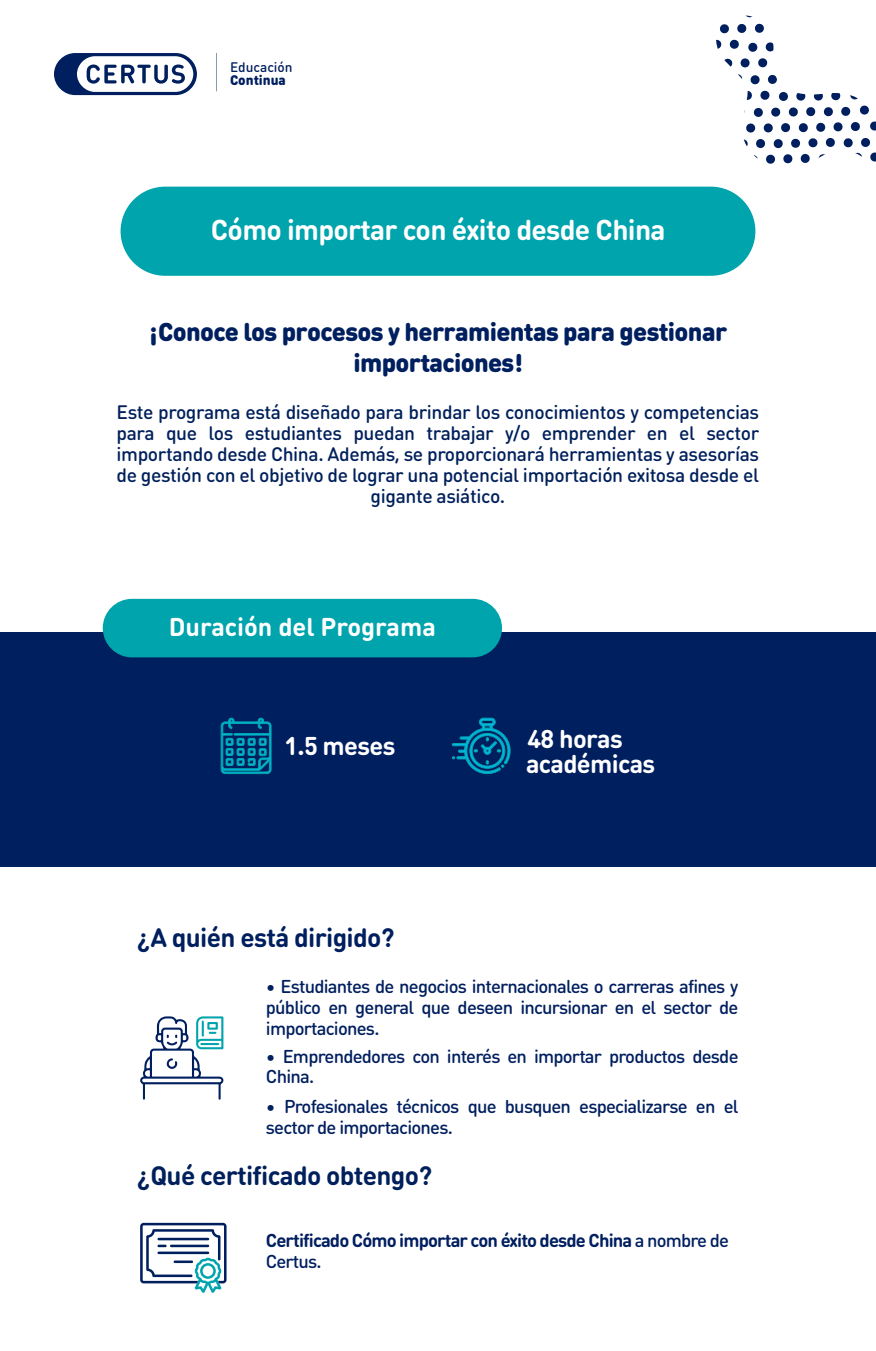
<style>
.page{position:relative;width:876px;height:1351px;background:#fff}
.page>*{position:absolute;margin:0;border:0;box-sizing:border-box;transform-origin:0 0}
.t1{font:700 28.35px "DIN Round OT";letter-spacing:-.025em;color:#fff}
.t2{font:700 26.25px "DIN Round OT";letter-spacing:-.025em;color:#00205b}
.t3{font:700 26.25px "DIN Round OT";letter-spacing:-.025em;color:#001f5f}
.t4{font:900 25.38px/30.6px "DIN Round OT";letter-spacing:-.025em;color:#001f5f;text-align:center}
.t5{font:700 25.38px/25.3px "DIN Round OT";letter-spacing:-.025em;color:#fff}
.t6{font:700 25.38px "DIN Round OT";color:#fff}
.t7{font:500 19.25px/21.1px "DIN Round OT";letter-spacing:-.02em;color:#00205b;text-align:center}
.t8{font:500 18.38px/20.7px "DIN Round OT";letter-spacing:-.04em;color:#001f5f}
.t9{font:700 18.38px/20.7px "DIN Round OT";letter-spacing:-.045em;color:#001f5f}
.t10{font:500 13.65px "DIN Round OT";color:#001f5f}
.t11{font:900 13.65px "DIN Round OT";color:#001f5f}
.s1{font-weight:500}
</style>
<div class="page">
<div style="left:0;top:632px;width:875px;height:234px;background:#001f5f"></div>
<div style="left:103px;top:599px;width:398px;height:58px;background:#00a4ad;border-radius:29px"></div>
<svg style="left:220px;top:717px;width:52px;height:57px"></svg>
<svg style="left:452px;top:717px;width:58px;height:57px"></svg>
<div style="left:54px;top:53px;width:143px;height:42px;background:#001f5f;border-radius:21px"></div>
<svg style="left:77px;top:56px;width:116px;height:36px"></svg>
<hr style="left:216px;top:53px;width:1px;height:38px;background:#001f5f">
<svg style="left:140px;top:1222px;width:86px;height:70px"></svg>
<svg style="left:140px;top:1016px;width:84px;height:83px"></svg>
<div style="left:120px;top:187px;width:635px;height:89px;background:#00a4ad;border-radius:45px"></div>
<svg style="left:716px;top:15px;width:159px;height:149px"></svg>
<p class="t10" style="left:230px;top:58px;width:64px">Educación</p>
<p class="t11" style="left:230px;top:71px;width:57px">Continua</p>
<h1 class="t1" style="left:211px;top:211px;width:456px">Cómo importar con éxito desde China</h1>
<h3 class="t4" style="left:149px;top:316px;width:579px">¡Conoce los procesos y herramientas para gestionar importaciones!</h3>
<p class="t7" style="left:116px;top:401px;width:643px">Este programa está diseñado para brindar los conocimientos y competencias para que los estudiantes puedan trabajar y/o emprender en el sector importando desde China. Además, se proporcionará herramientas y asesorías de gestión con el objetivo de lograr una potencial importación exitosa desde el gigante asiático.</p>
<h3 class="t6" style="left:169px;top:610px;width:268px">Duración del Programa</h3>
<h3 class="t5" style="left:284px;top:733px;width:112px">1.5 meses</h3>
<h3 class="t5" style="left:525px;top:726px;width:131px">48 horas académicas</h3>
<h2 class="t3" style="left:137px;top:920px;width:259px">¿A quién está dirigido?</h2>
<p class="t8" style="left:266px;top:975px;width:474px;text-align:justify">• Estudiantes de negocios internacionales o carreras afines y público en general que deseen incursionar en el sector de importaciones.</p>
<p class="t8" style="left:266px;top:1045px;width:474px">• Emprendedores con interés en importar productos desde<br>China.</p>
<p class="t8" style="left:266px;top:1096px;width:474px">• Profesionales técnicos que busquen especializarse en el sector de importaciones.</p>
<h2 class="t2" style="left:137px;top:1158px;width:296px">¿Qué certificado obtengo?</h2>
<p class="t9" style="left:266px;top:1229px;width:464px">Certificado Cómo importar con éxito desde China <span class="s1">a nombre de<br>Certus.</span></p>
</div>
